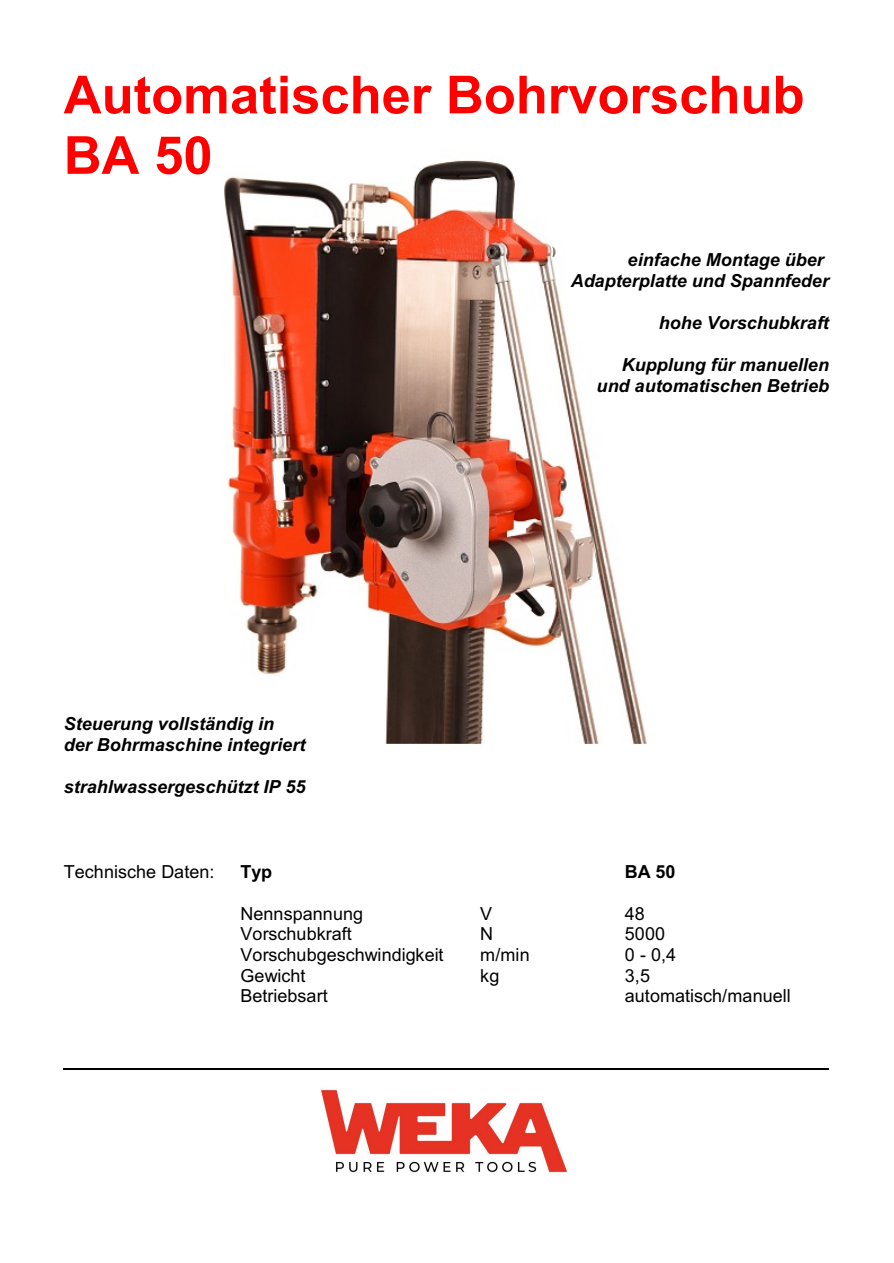
<style>
.page{position:relative;width:894px;height:1263px;background:#fff}
.page>*{position:absolute;margin:0;border:0;box-sizing:border-box;transform-origin:0 0}
.t1{font:700 52.5px/60.4px "Arial";color:#f00}
.t2{font:italic 700 18px/21px "Arial";letter-spacing:.005em;color:#000;text-align:right}
.t3{font:18px "Arial";letter-spacing:.005em;color:#000}
.t4{font:700 18px "Arial";letter-spacing:.005em;color:#000}
</style>
<div class="page">
<img style="left:224px;top:160px;width:423px;height:584px">
<hr style="left:64px;top:1068px;width:765px;height:2px;background:#000">
<img style="left:321px;top:1089px;width:247px;height:84px">
<h1 class="t1" style="left:64px;top:70px;width:742px">Automatischer Bohrvorschub<br>BA 50</h1>
<p class="t2" style="left:64px;top:715px;width:243px;text-align:left">Steuerung vollständig in der Bohrmaschine integriert</p>
<p class="t2" style="left:64px;top:778px;width:243px">strahlwassergeschützt IP 55</p>
<p class="t2" style="left:571px;top:250px;width:260px">einfache Montage über<br>Adapterplatte und Spannfeder</p>
<p class="t2" style="left:659px;top:314px;width:172px">hohe Vorschubkraft</p>
<p class="t2" style="left:597px;top:356px;width:234px">Kupplung für manuellen und automatischen Betrieb</p>
<p class="t3" style="left:64px;top:865px;width:152px">Technische Daten:</p>
<p class="t4" style="left:240px;top:865px;width:33px">Typ</p>
<p class="t4" style="left:625px;top:865px;width:52px">BA 50</p>
<p class="t3" style="left:240px;top:907px;width:124px">Nennspannung</p>
<p class="t3" style="left:480px;top:907px;width:14px">V</p>
<p class="t3" style="left:625px;top:907px;width:22px">48</p>
<p class="t3" style="left:240px;top:927px;width:113px">Vorschubkraft</p>
<p class="t3" style="left:480px;top:927px;width:14px">N</p>
<p class="t3" style="left:625px;top:927px;width:42px">5000</p>
<p class="t3" style="left:240px;top:948px;width:205px">Vorschubgeschwindigkeit</p>
<p class="t3" style="left:480px;top:948px;width:51px">m/min</p>
<p class="t3" style="left:625px;top:948px;width:53px">0 - 0,4</p>
<p class="t3" style="left:240px;top:969px;width:66px">Gewicht</p>
<p class="t3" style="left:480px;top:969px;width:21px">kg</p>
<p class="t3" style="left:625px;top:969px;width:27px">3,5</p>
<p class="t3" style="left:240px;top:989px;width:89px">Betriebsart</p>
<p class="t3" style="left:625px;top:989px;width:168px">automatisch/manuell</p>
</div>
